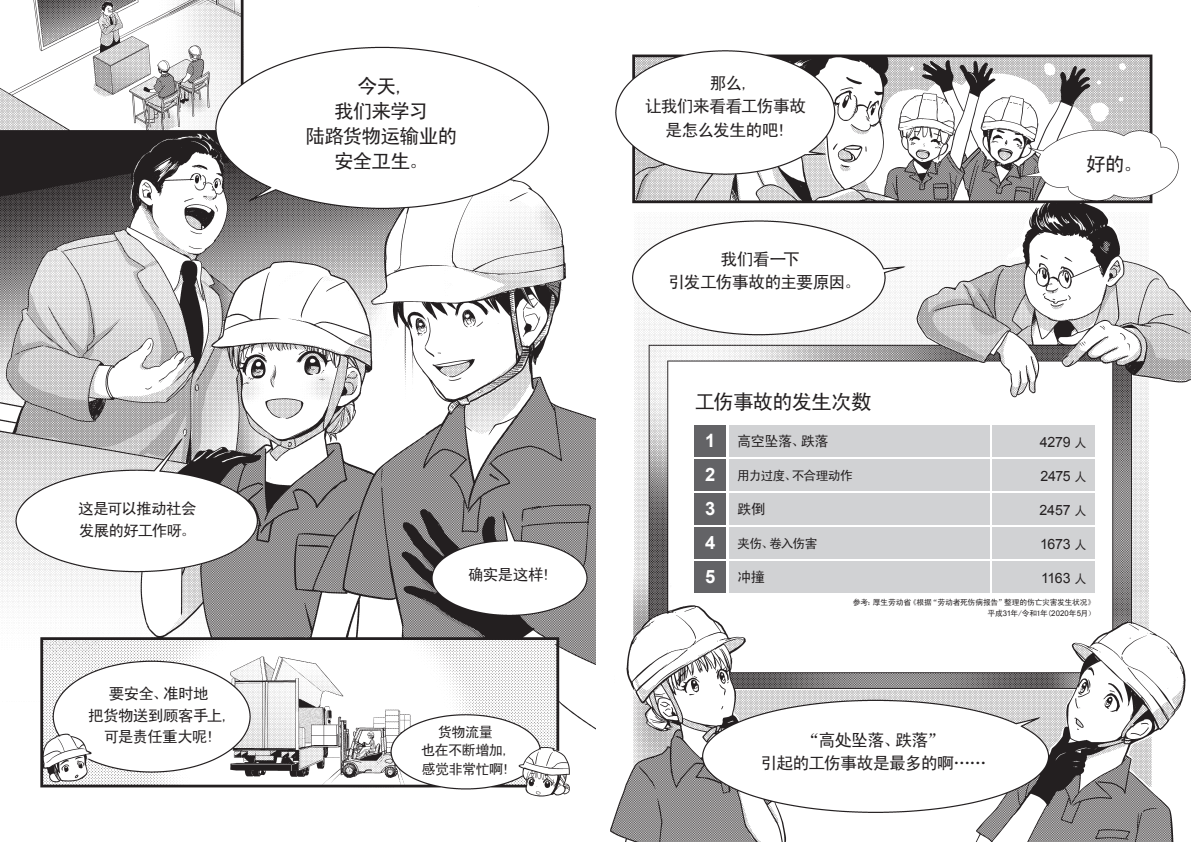
<style>
.page{position:relative;width:1191px;height:842px;background:#fff}
.page>*{position:absolute;margin:0;border:0;box-sizing:border-box;transform-origin:0 0}
.発生件数_見出し{font:20.6px "Sim Hei";letter-spacing:-.045em;color:#231f20}
.労災_マンガセリフsimhei_L2{font:19.8px "Sim Hei";letter-spacing:-.05em;color:#231f20}
.発生件数_No{font:700 18.4px "Arial";color:#fff}
.労災_マンガセリフsimhei_L1{font:17px "Sim Hei";letter-spacing:-.05em;color:#231f20}
.労災_マンガ_simhei_基本{font:15.6px "Sim Hei";letter-spacing:-.05em;color:#231f20}
.発生件数_数値{font:14.2px "Arial";letter-spacing:-.02em;color:#231f20}
.労災_マンガ_simhei_S1{font:14.2px "Sim Hei";letter-spacing:-.05em;color:#231f20}
.発生件数_項目_1L{font:14.2px "Sim Hei";letter-spacing:-.035em;color:#231f20}
.発生件数_項目_2L{font:12.8px "Sim Hei";letter-spacing:-.055em;color:#231f20}
.発生件数_注{font:7.8px "Sim Hei";letter-spacing:-.025em;color:#231f20}
.s1{font-family:"Sim Hei";font-size:12px}
.s2{font-family:"Arial"}
</style>
<div class="page">
<img style="left:0;top:0;width:1191px;height:842px">
<div style="left:694px;top:425px;width:32px;height:31px;background:#636366"></div>
<div style="left:729px;top:425px;width:260px;height:31px;background:#d1d2d4"></div>
<div style="left:992px;top:425px;width:103px;height:31px;background:#d1d2d4"></div>
<div style="left:694px;top:459px;width:32px;height:31px;background:#636366"></div>
<div style="left:729px;top:459px;width:260px;height:31px;background:#d1d2d4"></div>
<div style="left:992px;top:459px;width:103px;height:31px;background:#d1d2d4"></div>
<div style="left:694px;top:493px;width:32px;height:31px;background:#636366"></div>
<div style="left:729px;top:493px;width:260px;height:31px;background:#d1d2d4"></div>
<div style="left:992px;top:493px;width:103px;height:31px;background:#d1d2d4"></div>
<div style="left:694px;top:527px;width:32px;height:31px;background:#636366"></div>
<div style="left:729px;top:527px;width:260px;height:31px;background:#d1d2d4"></div>
<div style="left:992px;top:527px;width:103px;height:31px;background:#d1d2d4"></div>
<div style="left:694px;top:561px;width:32px;height:31px;background:#636366"></div>
<div style="left:729px;top:561px;width:260px;height:31px;background:#d1d2d4"></div>
<div style="left:992px;top:561px;width:103px;height:31px;background:#d1d2d4"></div>
<p class="労災_マンガセリフsimhei_L2" style="left:357px;top:76px;width:49px">今天,</p>
<p class="労災_マンガセリフsimhei_L2" style="left:334px;top:101px;width:96px">我们来学习</p>
<p class="労災_マンガセリフsimhei_L2" style="left:305px;top:126px;width:153px">陆路货物运输业的</p>
<p class="労災_マンガセリフsimhei_L2" style="left:334px;top:151px;width:96px">安全卫生。</p>
<p class="労災_マンガ_simhei_基本" style="left:78px;top:501px;width:120px">这是可以推动社会</p>
<p class="労災_マンガ_simhei_基本" style="left:79px;top:522px;width:119px">发展的好工作呀。</p>
<p class="労災_マンガ_simhei_基本" style="left:468px;top:567px;width:83px">确实是这样!</p>
<p class="労災_マンガ_simhei_基本" style="left:109px;top:686px;width:101px">要安全、准时地</p>
<p class="労災_マンガ_simhei_基本" style="left:88px;top:707px;width:143px">把货物送到顾客手上,</p>
<p class="労災_マンガ_simhei_基本" style="left:104px;top:729px;width:111px">可是责任重大呢!</p>
<p class="労災_マンガ_simhei_S1" style="left:438px;top:725px;width:57px">货物流量</p>
<p class="労災_マンガ_simhei_S1" style="left:421px;top:743px;width:90px">也在不断增加,</p>
<p class="労災_マンガ_simhei_S1" style="left:421px;top:761px;width:89px">感觉非常忙啊!</p>
<p class="労災_マンガセリフsimhei_L1" style="left:709px;top:74px;width:42px">那么,</p>
<p class="労災_マンガセリフsimhei_L1" style="left:644px;top:98px;width:163px">让我们来看看工伤事故</p>
<p class="労災_マンガセリフsimhei_L1" style="left:665px;top:121px;width:122px">是怎么发生的吧!</p>
<p class="労災_マンガセリフsimhei_L1" style="left:720px;top:250px;width:81px">我们看一下</p>
<p class="労災_マンガセリフsimhei_L1" style="left:668px;top:274px;width:195px">引发工伤事故的主要原因。</p>
<p class="発生件数_見出し" style="left:694px;top:391px;width:178px">工伤事故的发生次数</p>
<p class="労災_マンガセリフsimhei_L2" style="left:1086px;top:154px;width:58px">好的。</p>
<p class="発生件数_No" style="left:705px;top:429px;width:12px">1</p>
<p class="発生件数_項目_1L" style="left:737px;top:434px;width:93px">高空坠落、跌落</p>
<p class="発生件数_数値" style="left:1040px;top:433px;width:48px">4279 <span class="s1">人</span></p>
<p class="発生件数_No" style="left:705px;top:463px;width:12px">2</p>
<p class="発生件数_項目_2L" style="left:737px;top:469px;width:117px">用力过度、不合理动作</p>
<p class="発生件数_数値" style="left:1040px;top:467px;width:48px">2475 <span class="s1">人</span></p>
<p class="発生件数_No" style="left:705px;top:497px;width:12px">3</p>
<p class="発生件数_項目_1L" style="left:737px;top:502px;width:29px">跌倒</p>
<p class="発生件数_数値" style="left:1039px;top:501px;width:49px">2457 <span class="s1">人</span></p>
<p class="発生件数_No" style="left:705px;top:531px;width:12px">4</p>
<p class="発生件数_項目_2L" style="left:737px;top:537px;width:82px">夹伤、卷入伤害</p>
<p class="発生件数_数値" style="left:1040px;top:535px;width:48px">1673 <span class="s1">人</span></p>
<p class="発生件数_No" style="left:705px;top:565px;width:12px">5</p>
<p class="発生件数_項目_1L" style="left:737px;top:570px;width:29px">冲撞</p>
<p class="発生件数_数値" style="left:1041px;top:569px;width:47px">1163 <span class="s1">人</span></p>
<p class="発生件数_注" style="left:852px;top:598px;width:244px">参考：厚生劳动省《根据“劳动者死伤病报告”整理的伤亡灾害发生状况》</p>
<p class="発生件数_注" style="left:987px;top:609px;width:109px">平成<span class="s2">31</span>年/令和1年(<span class="s2">2020</span>年<span class="s2">5</span>月）</p>
<p class="労災_マンガセリフsimhei_L1" style="left:803px;top:731px;width:142px">“高处坠落、跌落”</p>
<p class="労災_マンガセリフsimhei_L1" style="left:760px;top:755px;width:227px">引起的工伤事故是最多的啊……</p>
</div>
